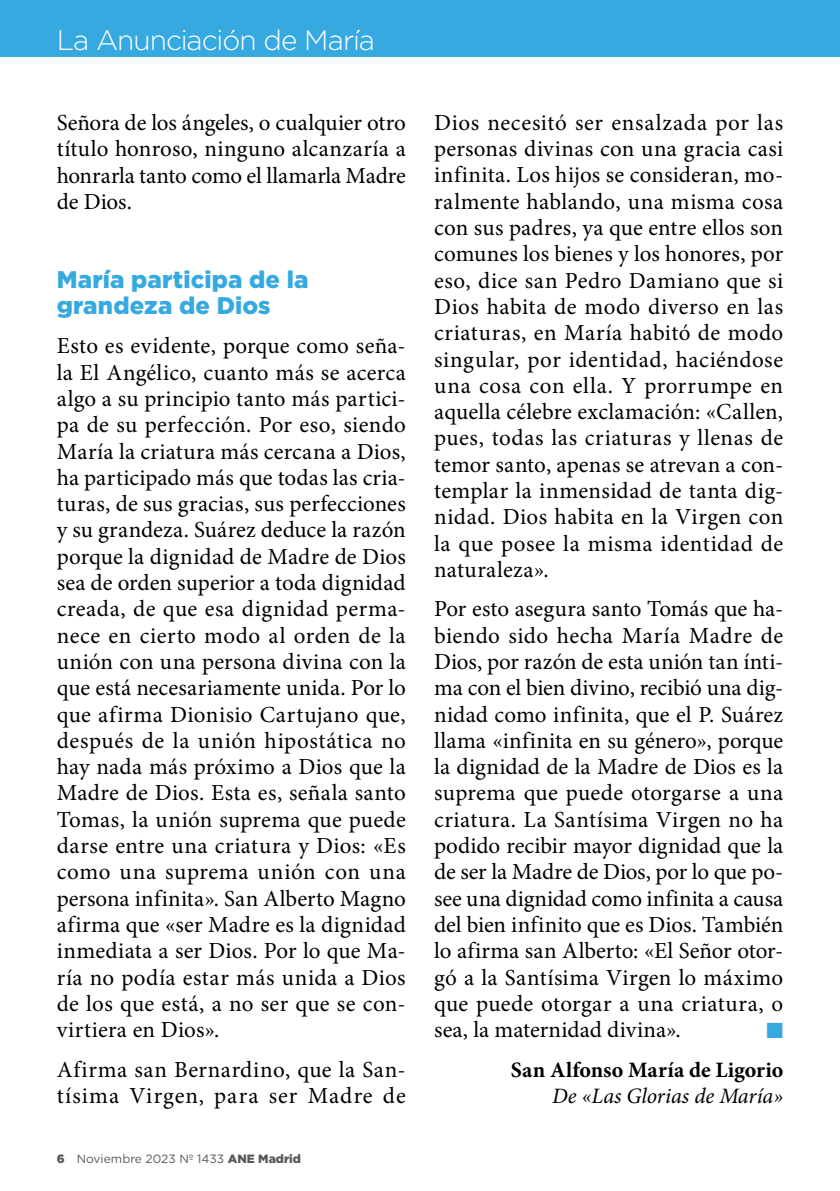
<style>
.page{position:relative;width:840px;height:1191px;background:#fff}
.page>*{position:absolute;margin:0;border:0;box-sizing:border-box;transform-origin:0 0}
.t1{font:300 28px "Gotham HTF";letter-spacing:-.035em;color:#fff}
.t2{font:900 28px "Gotham HTF";letter-spacing:-.02em;color:#fff}
.t3{font:900 24px/26.4px "Gotham HTF";letter-spacing:.01em;color:#36a9e1}
.t4{font:23px/26.2px "Minion Pro";letter-spacing:.015em;color:#000;text-align:justify}
.t5{font:23px/26.2px "Minion Pro";letter-spacing:.035em;color:#000}
.t6{font:700 22px "Minion Pro";letter-spacing:.005em;color:#000}
.t7{font:italic 22px "Minion Pro";letter-spacing:-.005em;color:#000}
.t8{font:22px "Zapf Dingbats ITC";color:#36a9e1}
.t9{font:12px "Gotham HTF";color:#575756}
.s1{font-weight:900}
</style>
<div class="page">
<div style="left:0;top:0;width:839px;height:57px;background:#36a9e1"></div>
<p class="t2" style="left:57px;top:24px;width:116px">Sumario</p>
<p class="t1" style="left:57px;top:25px;width:319px">La Anunciación de María</p>
<p class="t4" style="left:57px;top:110px;width:350px">Señora de los ángeles, o cualquier otro título honroso, ninguno alcanzaría a honrarla tanto como el llamarla Madre de Dios.</p>
<p class="t3" style="left:57px;top:265px;width:253px">María participa de la grandeza de Dios</p>
<p class="t4" style="left:57px;top:333px;width:350px">Esto es evidente, porque como seña&shy;la El Angélico, cuanto más se acerca algo a su principio tanto más partici&shy;pa de su perfección. Por eso, siendo María la criatura más cercana a Dios, ha participado más que todas las cria&shy;turas, de sus gracias, sus perfecciones y su grandeza. Suárez deduce la razón porque la dignidad de Madre de Dios sea de orden superior a toda dignidad creada, de que esa dignidad perma&shy;nece en cierto modo al orden de la unión con una persona divina con la que está necesariamente unida. Por lo que afirma Dionisio Cartujano que, después de la unión hipostática no hay nada más próximo a Dios que la Madre de Dios. Esta es, señala santo Tomas, la unión suprema que puede darse entre una criatura y Dios: «Es como una suprema unión con una persona infinita». San Alberto Magno afirma que «ser Madre es la dignidad inmediata a ser Dios. Por lo que Ma&shy;ría no podía estar más unida a Dios de los que está, a no ser que se con&shy;virtiera en Dios».</p>
<p class="t5" style="left:57px;top:1056px;width:350px">Afirma san Bernardino, que la San&shy;tísima Virgen, para ser Madre de</p>
<p class="t9" style="left:57px;top:1151px;width:245px"><span class="s1">6</span> Noviembre 2023 Nº 1433 <span class="s1">ANE Madrid</span></p>
<p class="t4" style="left:434px;top:109px;width:350px">Dios necesitó ser ensalzada por las personas divinas con una gracia casi infinita. Los hijos se consideran, mo&shy;ralmente hablando, una misma cosa con sus padres, ya que entre ellos son comunes los bienes y los honores, por eso, dice san Pedro Damiano que si Dios habita de modo diverso en las criaturas, en María habitó de modo singular, por identidad, haciéndose una cosa con ella. Y prorrumpe en aquella célebre exclamación: «Callen, pues, todas las criaturas y llenas de temor santo, apenas se atrevan a con&shy;templar la inmensidad de tanta dig&shy;nidad. Dios habita en la Virgen con la que posee la misma identidad de naturaleza».</p>
<p class="t4" style="left:434px;top:596px;width:350px">Por esto asegura santo Tomás que ha&shy;biendo sido hecha María Madre de Dios, por razón de esta unión tan ínti&shy;ma con el bien divino, recibió una dig&shy;nidad como infinita, que el P. Suárez llama «infinita en su género», porque la dignidad de la Madre de Dios es la suprema que puede otorgarse a una criatura. La Santísima Virgen no ha podido recibir mayor dignidad que la de ser la Madre de Dios, por lo que po&shy;see una dignidad como infinita a causa del bien infinito que es Dios. También lo afirma san Alberto: «El Señor otor&shy;gó a la Santísima Virgen lo máximo que puede otorgar a una criatura, o sea, la maternidad divina».</p>
<p class="t8" style="left:766px;top:1020px;width:18px">■</p>
<p class="t6" style="left:510px;top:1054px;width:274px">San Alfonso María de Ligorio</p>
<p class="t7" style="left:552px;top:1081px;width:232px">De «Las Glorias de María»</p>
</div>
